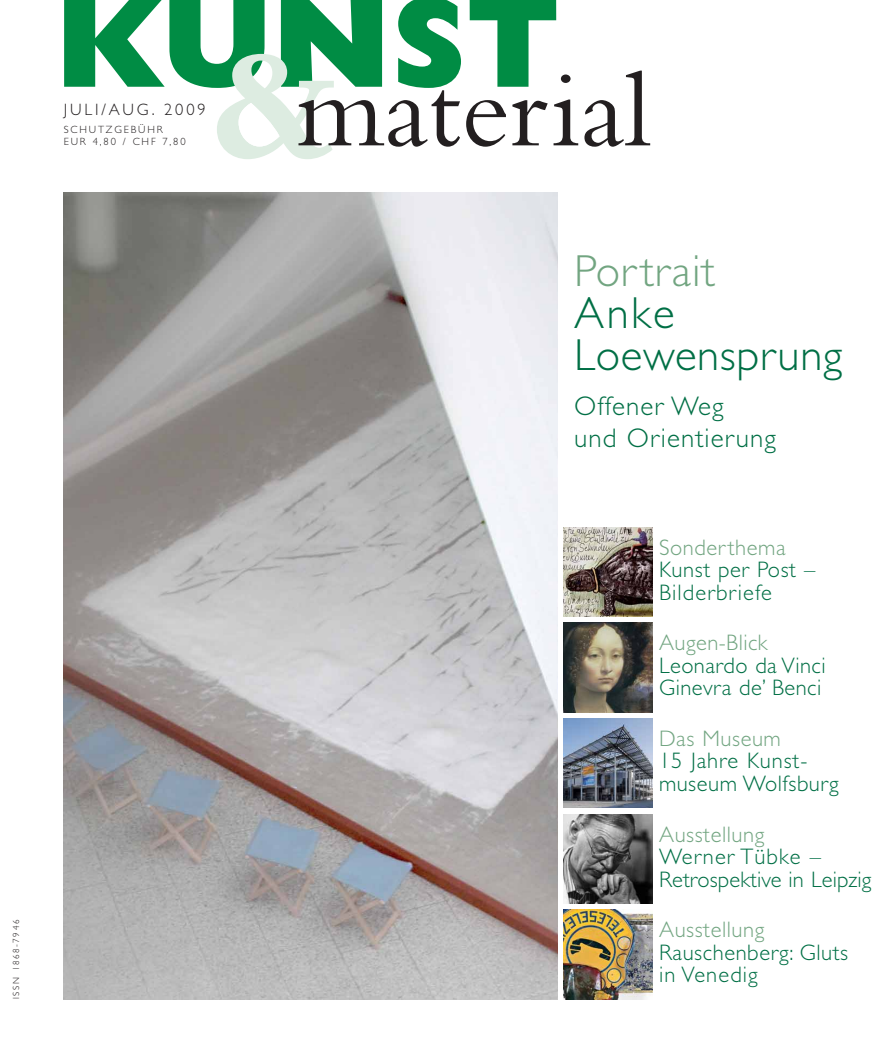
<style>
.page{position:relative;width:893px;height:1063px;background:#fff}
.page>*{position:absolute;margin:0;border:0;box-sizing:border-box;transform-origin:0 0}
.t1{font:300 45px/42px "Gill Sans";letter-spacing:.015em;color:#006f45}
.t2{font:300 27px/32.4px "Gill Sans";letter-spacing:.04em;color:#006f45}
.t3{font:300 22.5px/22.5px "Gill Sans";letter-spacing:.025em;color:#006f45}
.t4{font:300 22.5px/22.5px "Gill Sans";letter-spacing:.005em;color:#006f45}
.t5{font:300 16.5px "Gill Sans";letter-spacing:.175em;color:#231f20}
.t6{font:300 10.5px/12px "Gill Sans";letter-spacing:.175em;color:#231f20}
.t7{font:300 9px "Gill Sans";letter-spacing:.175em;color:#231f20}
.s1{color:#72a581}
</style>
<div class="page">
<img style="left:64px;top:193px;width:493px;height:806px">
<img style="left:563px;top:527px;width:90px;height:90px">
<img style="left:563px;top:623px;width:90px;height:89px">
<img style="left:563px;top:719px;width:90px;height:89px">
<img style="left:563px;top:910px;width:90px;height:89px">
<img style="left:563px;top:814px;width:90px;height:90px">
<svg style="left:584px;top:71px;width:66px;height:76px"></svg>
<svg style="left:64px;top:0;width:514px;height:159px"></svg>
<p class="t5" style="left:64px;top:104px;width:143px">JULI/AUG. 2009</p>
<p class="t6" style="left:64px;top:125px;width:123px">SCHUTZGEBÜHR<br>EUR 4,80 / CHF 7,80</p>
<p class="t7" style="left:13px;top:999px;width:81px;rotate:-90deg">ISSN 1868-7946</p>
<p class="t1" style="left:574px;top:255px;width:270px"><span class="s1">Portrait<br></span>Anke<br>Loewensprung</p>
<p class="t2" style="left:574px;top:393px;width:204px">Offener Weg<br>und Orientierung</p>
<p class="t3" style="left:659px;top:538px;width:158px"><span class="s1">Sonderthema<br></span>Kunst per Post –<br>Bilderbriefe</p>
<p class="t3" style="left:659px;top:634px;width:168px"><span class="s1">Augen-Blick<br></span>Leonardo da Vinci<br>Ginevra de’ Benci</p>
<p class="t3" style="left:659px;top:730px;width:181px"><span class="s1">Das Museum<br></span>15 Jahre Kunst&shy;museum Wolfsburg</p>
<p class="t4" style="left:659px;top:825px;width:214px"><span class="s1">Ausstellung<br></span>Werner Tübke –<br>Retrospektive in Leipzig</p>
<p class="t3" style="left:659px;top:921px;width:190px"><span class="s1">Ausstellung<br></span>Rauschenberg: Gluts in Venedig</p>
</div>
